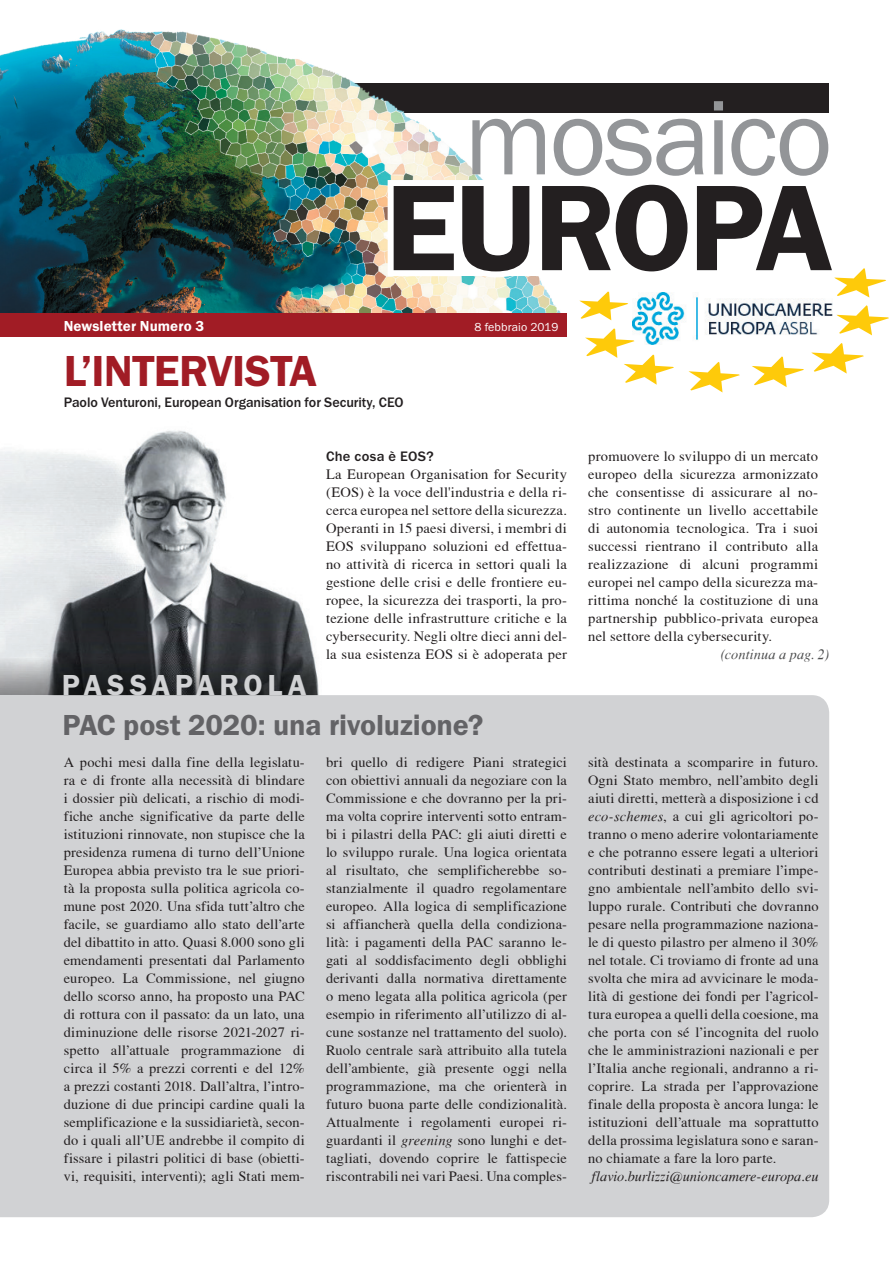
<style>
.page{position:relative;width:893px;height:1263px;background:#fff}
.page>*{position:absolute;margin:0;border:0;box-sizing:border-box;transform-origin:0 0}
.t1{font:600 126.15px "Franklin Gothic Itc T";letter-spacing:-.025em;color:#231f20}
.t2{font:109.65px "Franklin Gothic Itc T";letter-spacing:-.03em;color:#939598}
.t3{font:600 45px "Franklin Gothic Itc T";letter-spacing:-.015em;color:#a11c25}
.t4{font:600 30px "Franklin Gothic Itc T";letter-spacing:-.005em;color:#636366}
.t5{font:600 30px "Franklin Gothic Itc T";letter-spacing:.16em;color:#d1d2d4}
.t6{font:600 15px "Franklin Gothic Itc T";letter-spacing:.005em;color:#fff}
.t7{font:14.25px/18px "T Acc LAD";letter-spacing:.015em;color:#231f20;text-align:justify}
.t8{font:500 14.25px "Franklin Gothic Itc T";letter-spacing:-.005em;color:#231f20}
.t9{font:14.25px "T Acc LAD Italic";letter-spacing:-.005em;color:#231f20}
.t10{font:14.25px "T Acc LAD Italic";letter-spacing:.01em;color:#4b4c4d}
.t11{font:500 14.25px "Franklin Gothic Itc T";letter-spacing:.025em;color:#231f20}
.t12{font:12px "Franklin Gothic Itc T";letter-spacing:.005em;color:#fff}
.s1{font-family:"T Acc LAD Italic"}
</style>
<div class="page">
<img style="left:1px;top:430px;width:318px;height:265px">
<svg style="left:0;top:644px;width:317px;height:51px;background:#46494c"></svg>
<div style="left:0;top:695px;width:829px;height:522px;background:#d1d2d4"></div>
<div style="left:64px;top:83px;width:765px;height:29px;background:#231f20"></div>
<img style="left:0;top:30px;width:561px;height:283px">
<div style="left:0;top:313px;width:567px;height:23px;background:#a11c25"></div>
<svg style="left:382px;top:166px;width:507px;height:226px"></svg>
<h2 class="t2" style="left:464px;top:74px;width:370px">mosaico</h2>
<h1 class="t1" style="left:385px;top:155px;width:449px">EUROPA</h1>
<p class="t6" style="left:64px;top:317px;width:142px">Newsletter Numero 3</p>
<p class="t12" style="left:475px;top:319px;width:85px">8 febbraio 2019</p>
<h3 class="t3" style="left:64px;top:344px;width:255px">L’INTERVISTA</h3>
<p class="t8" style="left:64px;top:394px;width:341px">Paolo Venturoni, European Organisation for Security, CEO</p>
<h3 class="t5" style="left:62px;top:668px;width:246px">PASSAPAROLA</h3>
<p class="t11" style="left:326px;top:448px;width:109px">Che cosa è EOS?</p>
<p class="t7" style="left:326px;top:465px;width:242px">La European Organisation for Security (EOS) è la voce dell'industria e della ri&shy;cerca europea nel settore della sicurezza.<br>Operanti in 15 paesi diversi, i membri di EOS sviluppano soluzioni ed effettua&shy;no attività di ricerca in settori quali la gestione delle crisi e delle frontiere eu&shy;ropee, la sicurezza dei trasporti, la pro&shy;tezione delle infrastrutture critiche e la cybersecurity. Negli oltre dieci anni del&shy;la sua esistenza EOS si è adoperata per</p>
<p class="t7" style="left:588px;top:447px;width:231px">promuovere lo sviluppo di un mercato europeo della sicurezza armonizzato che consentisse di assicurare al no&shy;stro continente un livello accettabile di autonomia tecnologica. Tra i suoi successi rientrano il contributo alla realizzazione di alcuni programmi europei nel campo della sicurezza ma&shy;rittima nonché la costituzione di una partnership pubblico-privata europea nel settore della cybersecurity.</p>
<p class="t10" style="left:721px;top:646px;width:110px">(continua a pag. 2)</p>
<h3 class="t4" style="left:63px;top:707px;width:422px">PAC post 2020: una rivoluzione?</h3>
<p class="t7" style="left:326px;top:753px;width:242px">bri quello di redigere Piani strategici con obiettivi annuali da negoziare con la Commissione e che dovranno per la pri&shy;ma volta coprire interventi sotto entram&shy;bi i pilastri della PAC: gli aiuti diretti e lo sviluppo rurale. Una logica orientata al risultato, che semplificherebbe so&shy;stanzialmente il quadro regolamentare europeo. Alla logica di semplificazione si affiancherà quella della condiziona&shy;lità: i pagamenti della PAC saranno le&shy;gati al soddisfacimento degli obblighi derivanti dalla normativa direttamente o meno legata alla politica agricola (per esempio in riferimento all’utilizzo di al&shy;cune sostanze nel trattamento del suolo).<br>Ruolo centrale sarà attribuito alla tutela dell’ambiente, già presente oggi nella programmazione, ma che orienterà in futuro buona parte delle condizionalità.<br>Attualmente i regolamenti europei ri&shy;guardanti il <span class="s1">greening</span> sono lunghi e det&shy;tagliati, dovendo coprire le fattispecie riscontrabili nei vari Paesi. Una comples-</p>
<p class="t7" style="left:588px;top:753px;width:232px">sità destinata a scomparire in futuro.<br>Ogni Stato membro, nell’ambito degli aiuti diretti, metterà a disposizione i cd <span class="s1">eco-schemes</span>, a cui gli agricoltori po&shy;tranno o meno aderire volontariamente e che potranno essere legati a ulteriori contributi destinati a premiare l’impe&shy;gno ambientale nell’ambito dello svi&shy;luppo rurale. Contributi che dovranno pesare nella programmazione naziona&shy;le di questo pilastro per almeno il 30% nel totale. Ci troviamo di fronte ad una svolta che mira ad avvicinare le moda&shy;lità di gestione dei fondi per l’agricol&shy;tura europea a quelli della coesione, ma che porta con sé l’incognita del ruolo che le amministrazioni nazionali e per l’Italia anche regionali, andranno a ri&shy;coprire. La strada per l’approvazione finale della proposta è ancora lunga: le istituzioni dell’attuale ma soprattutto della prossima legislatura sono e saran&shy;no chiamate a fare la loro parte.</p>
<p class="t7" style="left:64px;top:753px;width:242px">A pochi mesi dalla fine della legislatu&shy;ra e di fronte alla necessità di blindare i dossier più delicati, a rischio di modi&shy;fiche anche significative da parte delle istituzioni rinnovate, non stupisce che la presidenza rumena di turno dell’Unione Europea abbia previsto tra le sue priori&shy;tà la proposta sulla politica agricola co&shy;mune post 2020. Una sfida tutt’altro che facile, se guardiamo allo stato dell’arte del dibattito in atto. Quasi 8.000 sono gli emendamenti presentati dal Parlamento europeo. La Commissione, nel giugno dello scorso anno, ha proposto una PAC di rottura con il passato: da un lato, una diminuzione delle risorse 2021-2027 ri&shy;spetto all’attuale programmazione di circa il 5% a prezzi correnti e del 12% a prezzi costanti 2018. Dall’altra, l’intro&shy;duzione di due principi cardine quali la semplificazione e la sussidiarietà, secon&shy;do i quali all’UE andrebbe il compito di fissare i pilastri politici di base (obietti&shy;vi, requisiti, interventi); agli Stati mem-</p>
<p class="t9" style="left:592px;top:1168px;width:228px">flavio.burlizzi@unioncamere-europa.eu</p>
</div>
